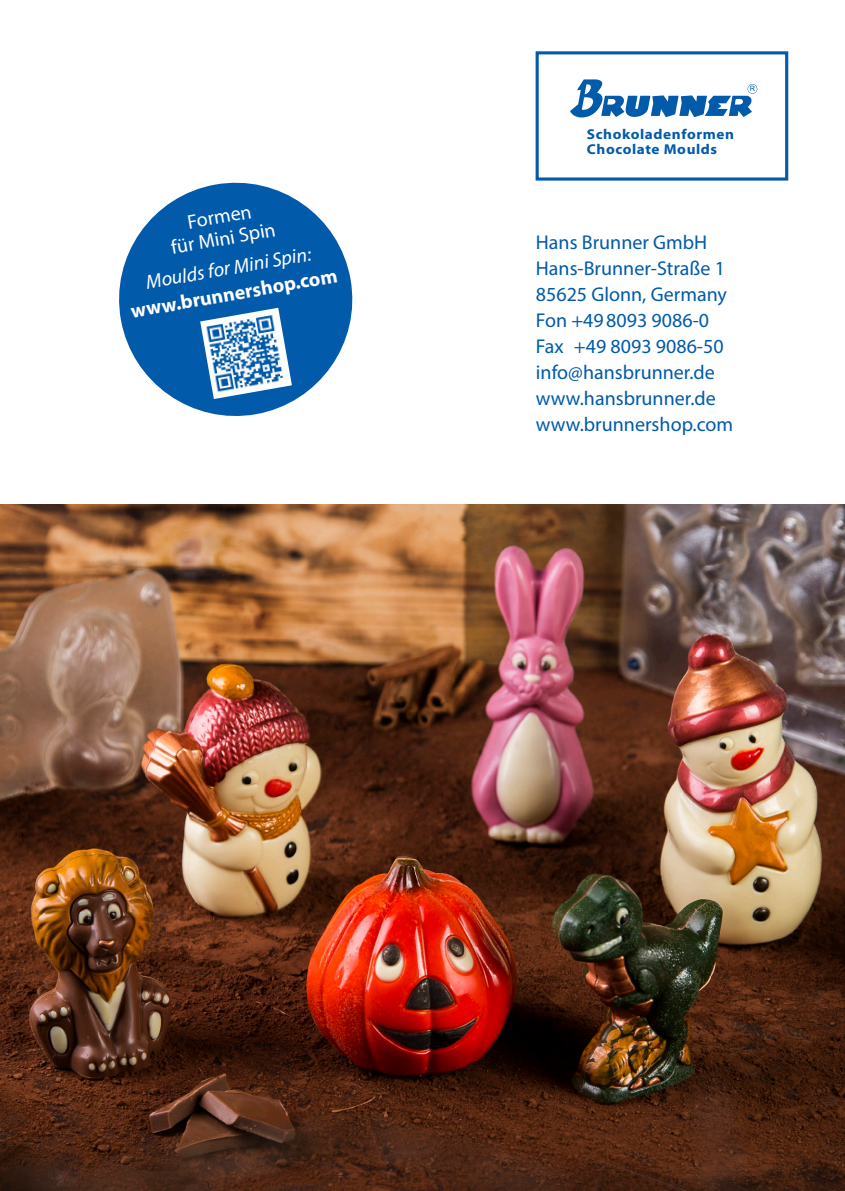
<style>
.page{position:relative;width:845px;height:1191px;background:#fff}
.page>*{position:absolute;margin:0;border:0;box-sizing:border-box;transform-origin:0 0}
.Fließtext_D{font:20px "Myriad Pro";color:#015aaa}
.Fließtext_D-2{font:700 20px "Myriad Pro";color:#fff}
.Fließtext_E{font:italic 20px "Myriad Pro";color:#fff}
.Fließtext_D-3{font:20px "Myriad Pro";color:#fff}
.t1{font:700 14.2px/14.2px "Myriad Pro";letter-spacing:.04em;color:#015aaa;scale:1.06 1}
.t2{font:7.4px "Arial";color:#015aaa}
</style>
<div class="page">
<img style="left:0;top:505px;width:845px;height:686px">
<svg style="left:570px;top:79px;width:187px;height:39px"></svg>
<div style="left:535px;top:51px;width:253px;height:130px;border:3px solid #015aaa"></div>
<svg style="left:119px;top:182px;width:234px;height:234px;fill:#015aaa"></svg>
<img style="left:200px;top:308px;width:92px;height:91px">
<p class="Fließtext_D-3" style="left:186px;top:210px;width:66px;rotate:-10deg">Formen</p>
<p class="Fließtext_D-3" style="left:169px;top:235px;width:107px;rotate:-10deg">für Mini Spin</p>
<p class="Fließtext_E" style="left:144px;top:270px;width:169px;rotate:-10deg">Moulds for Mini Spin:</p>
<p class="Fließtext_D-2" style="left:129px;top:298px;width:211px;rotate:-10deg">www.brunnershop.com</p>
<p class="t1" style="left:587px;top:127px;width:140px">Schokoladenformen<br>Chocolate Moulds</p>
<p class="t2" style="left:750px;top:84px;width:7px">R</p>
<p class="Fließtext_D" style="left:536px;top:230px;width:173px">Hans Brunner GmbH</p>
<p class="Fließtext_D" style="left:536px;top:256px;width:191px">Hans-Brunner-Straße 1</p>
<p class="Fließtext_D" style="left:536px;top:282px;width:192px">85625 Glonn, Germany</p>
<p class="Fließtext_D" style="left:536px;top:308px;width:175px">Fon +498093 9086-0</p>
<p class="Fließtext_D" style="left:536px;top:334px;width:189px">Fax +49 8093 9086-50</p>
<p class="Fließtext_D" style="left:536px;top:360px;width:180px">info@hansbrunner.de</p>
<p class="Fließtext_D" style="left:536px;top:386px;width:181px">www.hansbrunner.de</p>
<p class="Fließtext_D" style="left:536px;top:412px;width:199px">www.brunnershop.com</p>
</div>
